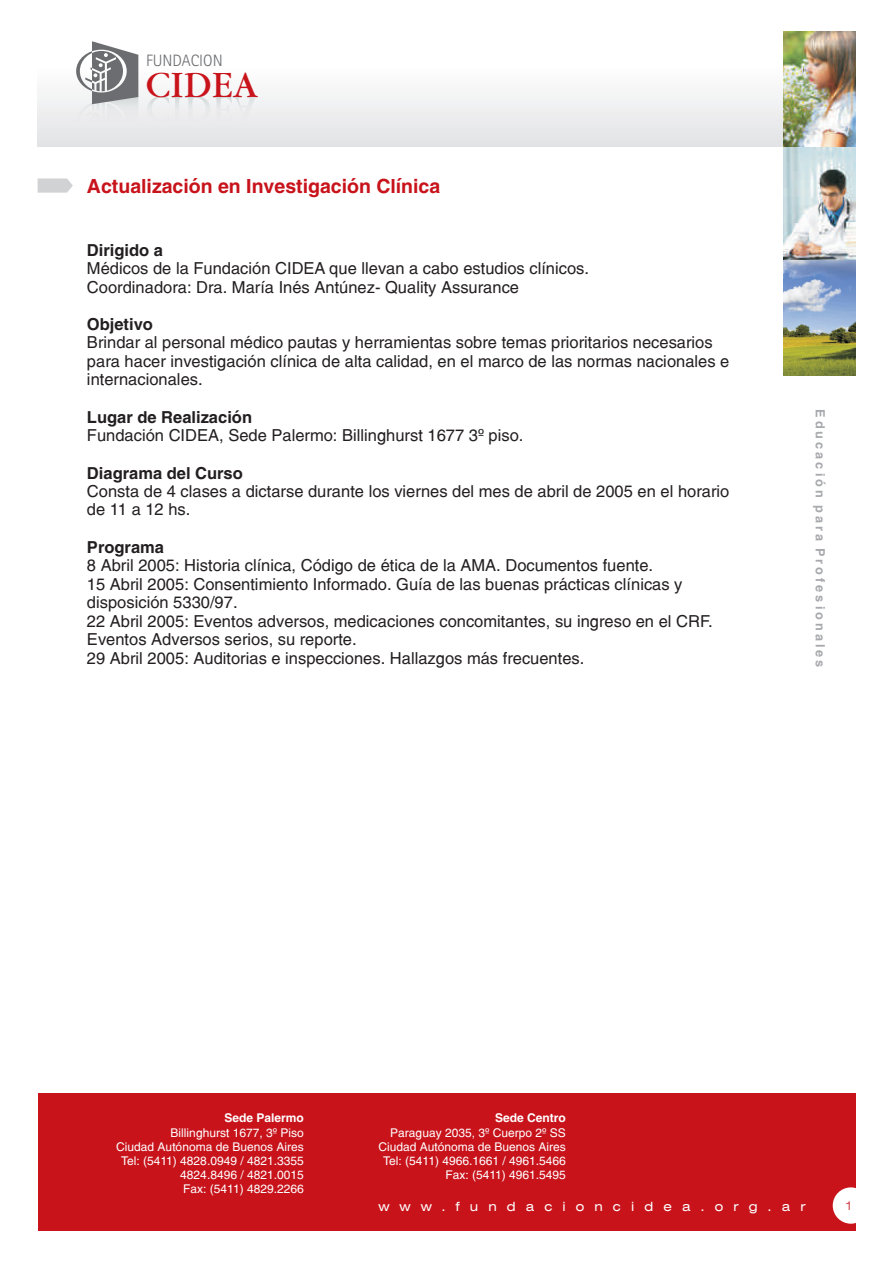
<style>
.page{position:relative;width:893px;height:1263px;background:#fff}
.page>*{position:absolute;margin:0;border:0;box-sizing:border-box;transform-origin:0 0}
.t1{font:36px "Garamond Itc T";color:#c8131b}
.t2{font:700 19.5px "Switzerland";color:#c8131b}
.t3{font:16.5px/18.5px "Switzerland";color:#231f20}
.t4{font:700 16.5px "Switzerland";color:#231f20}
.t5{font:300 16.5px "BB Rotis Sans Serif";color:#6c6d70}
.t6{font:700 12.75px "Switzerland";letter-spacing:.24em;color:#a8a9ad}
.t7{font:expanded 12.75px "Swiss 721 BT";letter-spacing:.795em;color:#fff}
.t8{font:12px/14.1px "Switzerland";color:#fff;text-align:right}
.t9{font:700 12px "Switzerland";color:#fff}
.t10{font:300 expanded 12px "Swiss 721 BT";color:#c8131b}
</style>
<div class="page">
<div style="left:38px;top:66px;width:817px;height:80px;background:linear-gradient(to bottom,#fefefe,#e2e3e5)"></div>
<img style="left:76px;top:94px;width:93px;height:29px">
<svg style="left:76px;top:41px;width:62px;height:63px"></svg>
<div style="left:38px;top:1093px;width:817px;height:138px;background:#c8131b"></div>
<div style="left:833px;top:1187px;width:36px;height:37px;background:#fff;border-radius:50%"></div>
<img style="left:784px;top:32px;width:71px;height:344px">
<svg style="left:38px;top:178px;width:35px;height:15px"></svg>
<p class="t5" style="left:146px;top:53px;width:78px">FUNDACION</p>
<h1 class="t1" style="left:145px;top:64px;width:113px">CIDEA</h1>
<p class="t2" style="left:87px;top:174px;width:355px">Actualización en Investigación Clínica</p>
<p class="t4" style="left:87px;top:240px;width:78px">Dirigido a</p>
<p class="t3" style="left:87px;top:261px;width:504px">Médicos de la Fundación CIDEA que llevan a cabo estudios clínicos.<br>Coordinadora: Dra. María Inés Antúnez- Quality Assurance</p>
<p class="t4" style="left:87px;top:314px;width:67px">Objetivo</p>
<p class="t3" style="left:87px;top:336px;width:644px">Brindar al personal médico pautas y herramientas sobre temas prioritarios necesarios para hacer investigación clínica de alta calidad, en el marco de las normas nacionales e internacionales.</p>
<p class="t4" style="left:87px;top:407px;width:167px">Lugar de Realización</p>
<p class="t3" style="left:87px;top:428px;width:438px">Fundación CIDEA, Sede Palermo: Billinghurst 1677 3º piso.</p>
<p class="t4" style="left:87px;top:463px;width:157px">Diagrama del Curso</p>
<p class="t3" style="left:87px;top:484px;width:644px">Consta de 4 clases a dictarse durante los viernes del mes de abril de 2005 en el horario de 11 a 12 hs.</p>
<p class="t4" style="left:87px;top:537px;width:79px">Programa</p>
<p class="t3" style="left:87px;top:558px;width:627px">8 Abril 2005: Historia clínica, Código de ética de la AMA. Documentos fuente.<br>15 Abril 2005: Consentimiento Informado. Guía de las buenas prácticas clínicas y disposición 5330/97.<br>22 Abril 2005: Eventos adversos, medicaciones concomitantes, su ingreso en el CRF.<br>Eventos Adversos serios, su reporte.<br>29 Abril 2005: Auditorias e inspecciones. Hallazgos más frecuentes.</p>
<p class="t6" style="left:828px;top:409px;width:260px;rotate:90deg">Educación para Profesionales</p>
<p class="t9" style="left:224px;top:1111px;width:81px">Sede Palermo</p>
<p class="t8" style="left:116px;top:1127px;width:189px">Billinghurst 1677, 3º Piso<br>Ciudad Autónoma de Buenos Aires<br>Tel: (5411) 4828.0949 / 4821.3355<br>4824.8496 / 4821.0015<br>Fax: (5411) 4829.2266</p>
<p class="t9" style="left:495px;top:1111px;width:72px">Sede Centro</p>
<p class="t8" style="left:378px;top:1127px;width:189px">Paraguay 2035, 3º Cuerpo 2º SS<br>Ciudad Autónoma de Buenos Aires<br>Tel: (5411) 4966.1661 / 4961.5466<br>Fax: (5411) 4961.5495</p>
<p class="t7" style="left:378px;top:1201px;width:429px">www.fundacioncidea.org.ar</p>
<p class="t10" style="left:845px;top:1201px;width:9px">1</p>
</div>
